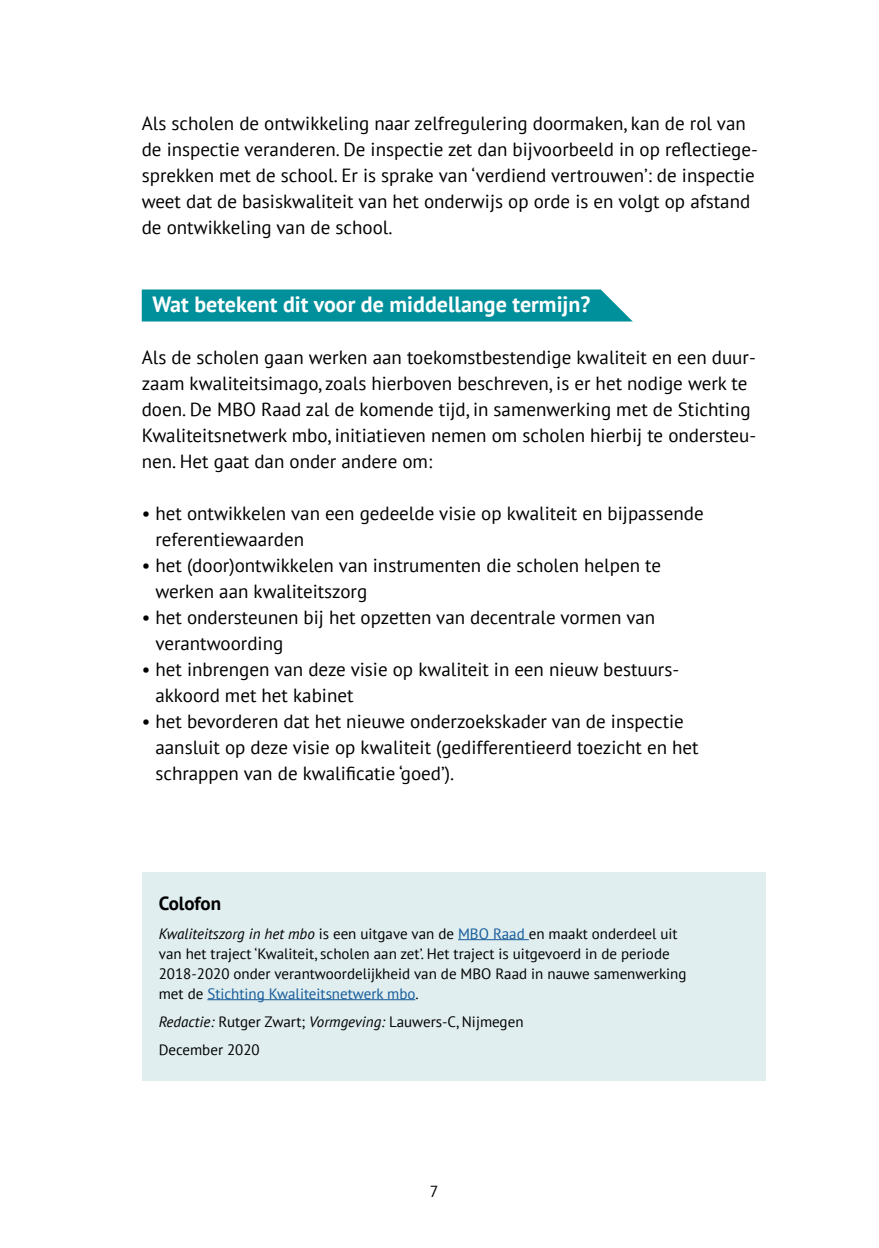
<style>
.page{position:relative;width:879px;height:1248px;background:#fff}
.page>*{position:absolute;margin:0;border:0;box-sizing:border-box;transform-origin:0 0}
.t1{font:700 22px "PT Sans";color:#fff}
.t2{font:19px/26px "PT Sans";color:#000}
.t3{font:700 19px "PT Sans";letter-spacing:-.005em;color:#000}
.t4{font:16px "PT Sans";color:#000}
.t5{font:15px/20px "PT Sans";color:#000}
.s1{font-style:italic}
.s2{color:#165b9a}
</style>
<div class="page">
<div style="left:142px;top:871px;width:623px;height:209px;background:#e0eeef"></div>
<div style="left:142px;top:289px;width:493px;height:32px;background:#00909b"></div>
<hr style="left:458px;top:939px;width:71px;height:1px;background:#165b9a">
<hr style="left:207px;top:999px;width:208px;height:1px;background:#165b9a">
<svg style="left:593px;top:289px;width:42px;height:33px"></svg>
<p class="t2" style="left:142px;top:110px;width:618px">Als scholen de ontwikkeling naar zelfregulering doormaken, kan de rol van de inspectie veranderen. De inspectie zet dan bijvoorbeeld in op reflectiege&shy;sprekken met de school. Er is sprake van ‘verdiend vertrouwen’: de inspectie weet dat de basiskwaliteit van het onderwijs op orde is en volgt op afstand de ontwikkeling van de school.</p>
<p class="t1" style="left:152px;top:290px;width:440px">Wat betekent dit voor de middellange termijn?</p>
<p class="t2" style="left:142px;top:344px;width:616px">Als de scholen gaan werken aan toekomstbestendige kwaliteit en een duur&shy;zaam kwaliteitsimago, zoals hierboven beschreven, is er het nodige werk te doen. De MBO Raad zal de komende tijd, in samenwerking met de Stichting Kwaliteitsnetwerk mbo, initiatieven nemen om scholen hierbij te ondersteu&shy;nen. Het gaat dan onder andere om:</p>
<p class="t2" style="left:155px;top:500px;width:550px;text-indent:-14px">• het ontwikkelen van een gedeelde visie op kwaliteit en bijpassende referentiewaarden</p>
<p class="t2" style="left:155px;top:552px;width:507px;text-indent:-14px">• het (door)ontwikkelen van instrumenten die scholen helpen te werken aan kwaliteitszorg</p>
<p class="t2" style="left:155px;top:604px;width:501px;text-indent:-14px">• het ondersteunen bij het opzetten van decentrale vormen van verantwoording</p>
<p class="t2" style="left:155px;top:656px;width:525px;text-indent:-14px">• het inbrengen van deze visie op kwaliteit in een nieuw bestuurs&shy;akkoord met het kabinet</p>
<p class="t2" style="left:155px;top:708px;width:545px;text-indent:-14px">• het bevorderen dat het nieuwe onderzoekskader van de inspectie aansluit op deze visie op kwaliteit (gedifferentieerd toezicht en het schrappen van de kwalificatie ‘goed’).</p>
<p class="t3" style="left:159px;top:891px;width:64px">Colofon</p>
<p class="t5" style="left:159px;top:922px;width:529px"><span class="s1">Kwaliteitszorg in het mbo</span> is een uitgave van de <span class="s2">MBO Raad</span> en maakt onderdeel uit van het traject ‘Kwaliteit, scholen aan zet’. Het traject is uitgevoerd in de periode 2018-2020 onder verantwoordelijkheid van de MBO Raad in nauwe samenwerking met de <span class="s2">Stichting Kwaliteitsnetwerk mbo</span>.</p>
<p class="t5" style="left:159px;top:1006px;width:366px;line-height:28px"><span class="s1">Redactie:</span> Rutger Zwart; <span class="s1">Vormgeving:</span> Lauwers-C, Nijmegen<br>December 2020</p>
<p class="t4" style="left:430px;top:1180px;width:10px">7</p>
</div>
